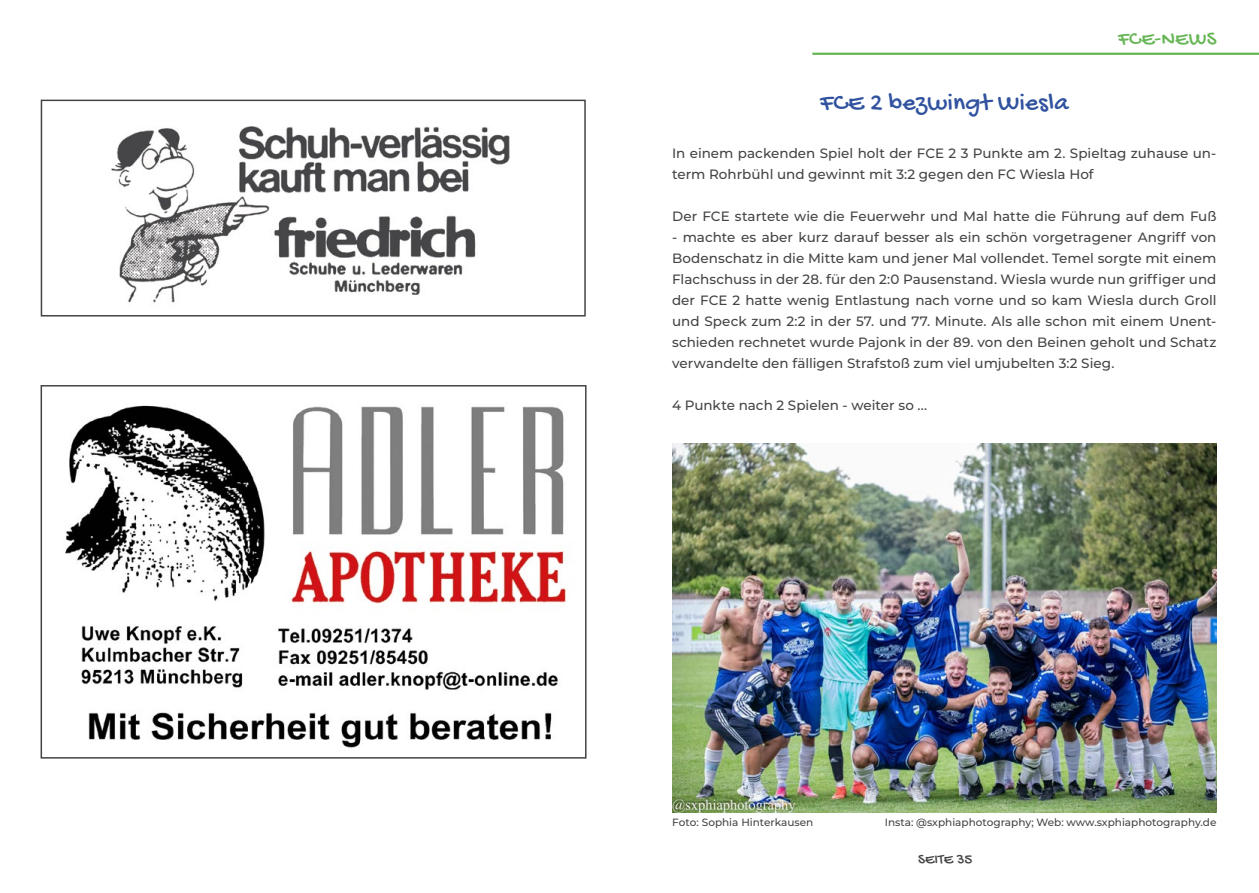
<style>
.page{position:relative;width:1259px;height:893px;background:#fff}
.page>*{position:absolute;margin:0;border:0;box-sizing:border-box;transform-origin:0 0}
.t1{font:25.5px "Gochi Hand";letter-spacing:.01em;color:#30529f}
.t2{font:21px "Gochi Hand";letter-spacing:.01em;color:#66b655}
.t3{font:15px "Gochi Hand";color:#454444}
.t4{font:500 13.5px/21px "Montserrat";color:#454444}
.t5{font:500 10.5px "Montserrat";color:#454444}
</style>
<div class="page">
<hr style="left:812px;top:53px;width:447px;height:2px;background:#66b655">
<img style="left:65px;top:405px;width:501px;height:343px">
<div style="left:41px;top:385px;width:545px;height:374px;border:2px solid #454444"></div>
<img style="left:111px;top:126px;width:399px;height:177px">
<div style="left:41px;top:100px;width:545px;height:217px;border:2px solid #454444"></div>
<img style="left:672px;top:443px;width:544px;height:370px">
<h2 class="t2" style="left:1118px;top:28px;width:100px">FCE-NEWS</h2>
<h1 class="t1" style="left:820px;top:89px;width:250px">FCE 2 bezwingt Wiesla</h1>
<p class="t4" style="left:672px;top:142px;width:546px">In einem packenden Spiel holt der FCE 2 3 Punkte am 2. Spieltag zuhause un&shy;term Rohrbühl und gewinnt mit 3:2 gegen den FC Wiesla Hof</p>
<p class="t4" style="left:672px;top:205px;width:546px">Der FCE startete wie die Feuerwehr und Mal hatte die Führung auf dem Fuß</p>
<p class="t4" style="left:672px;top:226px;width:546px;text-align:justify">- machte es aber kurz darauf besser als ein schön vorgetragener Angriff von Bodenschatz in die Mitte kam und jener Mal vollendet. Temel sorgte mit einem Flachschuss in der 28. für den 2:0 Pausenstand. Wiesla wurde nun griffiger und der FCE 2 hatte wenig Entlastung nach vorne und so kam Wiesla durch Groll und Speck zum 2:2 in der 57. und 77. Minute. Als alle schon mit einem Unent&shy;schieden rechnetet wurde Pajonk in der 89. von den Beinen geholt und Schatz verwandelte den fälligen Strafstoß zum viel umjubelten 3:2 Sieg.</p>
<p class="t4" style="left:672px;top:394px;width:257px">4 Punkte nach 2 Spielen - weiter so ...</p>
<p class="t5" style="left:672px;top:814px;width:143px">Foto: Sophia Hinterkausen</p>
<p class="t5" style="left:884px;top:814px;width:333px">Insta: @sxphiaphotography; Web: www.sxphiaphotography.de</p>
<p class="t3" style="left:918px;top:852px;width:56px">SEITE 35</p>
</div>
